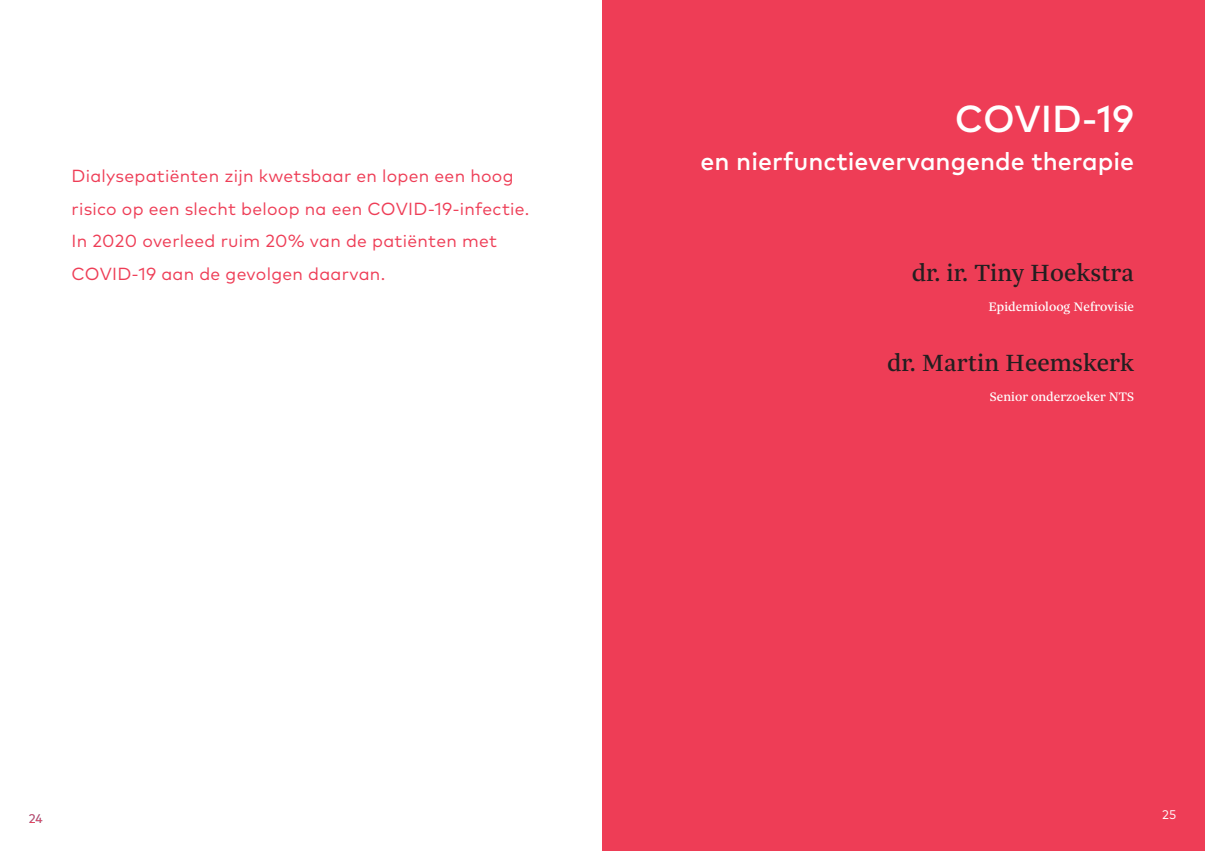
<style>
.page{position:relative;width:1205px;height:851px;background:#fff}
.page>*{position:absolute;margin:0;border:0;box-sizing:border-box;transform-origin:0 0}
.t1{font:500 37.5px "Mark OT";color:#fff}
.brood{font:25px "Trola Text";color:#231f20}
.t2{font:500 25px "Mark OT";color:#fff}
.quotes{font:17.5px/32.5px "Mark OT";letter-spacing:.015em;color:#ee3d56}
.t3{font:13.12px "Trola Text";color:#fff}
.t4{font:12.5px "Mark OT";color:#fff}
.t5{font:12.5px "Mark OT";color:#ee3d56}
</style>
<div class="page">
<div style="left:602px;top:0;width:603px;height:850px;background:#ee3d56"></div>
<p class="quotes" style="left:71px;top:159px;width:459px">Dialysepatiënten zijn kwetsbaar en lopen een hoog risico op een slecht beloop na een COVID-19-infectie.<br>In 2020 overleed ruim 20% van de patiënten met COVID-19 aan de gevolgen daarvan.</p>
<p class="t5" style="left:29px;top:810px;width:16px">24</p>
<p class="t1" style="left:955px;top:95px;width:181px">COVID-19</p>
<p class="t2" style="left:700px;top:145px;width:435px">en nierfunctievervangende therapie</p>
<p class="brood" style="left:912px;top:257px;width:224px">dr. ir. Tiny Hoekstra</p>
<p class="t3" style="left:988px;top:298px;width:147px">Epidemioloog Nefrovisie</p>
<p class="brood" style="left:887px;top:347px;width:248px">dr. Martin Heemskerk</p>
<p class="t3" style="left:989px;top:388px;width:146px">Senior onderzoeker NTS</p>
<p class="t4" style="left:1162px;top:807px;width:16px">25</p>
</div>
